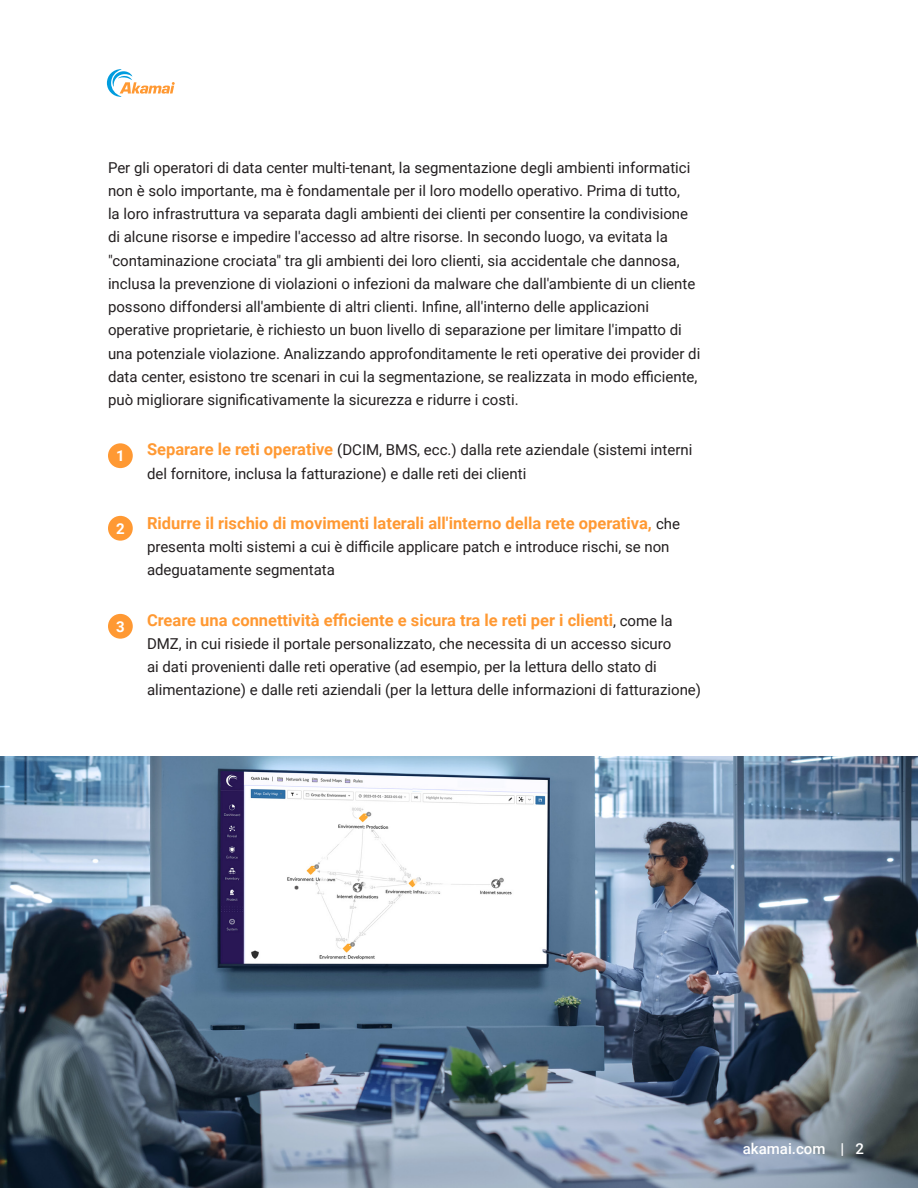
<style>
.page{position:relative;width:918px;height:1188px;background:#fff}
.page>*{position:absolute;margin:0;border:0;box-sizing:border-box;transform-origin:0 0}
.Body{font:700 16.5px "Roboto";color:#f93}
.Body-2{font:15px/23.2px "Roboto";color:#231f20}
.t1{font:500 15px "Roboto";color:#fff}
.body{font:700 15px "Roboto";color:#fff}
.s1{font-weight:700;font-size:16.5px;color:#f93}
.s2{font-weight:400;font-size:15px;color:#231f20}
</style>
<div class="page">
<svg style="left:107px;top:69px;width:68px;height:28px"></svg>
<div style="left:108px;top:443px;width:25px;height:25px;background:#f93;border-radius:50%"></div>
<div style="left:108px;top:516px;width:25px;height:25px;background:#f93;border-radius:50%"></div>
<div style="left:108px;top:614px;width:25px;height:25px;background:#f93;border-radius:50%"></div>
<img style="left:0;top:756px;width:918px;height:432px">
<p class="Body-2" style="left:108px;top:155px;width:594px">Per gli operatori di data center multi-tenant, la segmentazione degli ambienti informatici non è solo importante, ma è fondamentale per il loro modello operativo. Prima di tutto,<br>la loro infrastruttura va separata dagli ambienti dei clienti per consentire la condivisione di alcune risorse e impedire l'accesso ad altre risorse. In secondo luogo, va evitata la "contaminazione crociata" tra gli ambienti dei loro clienti, sia accidentale che dannosa, inclusa la prevenzione di violazioni o infezioni da malware che dall'ambiente di un cliente possono diffondersi all'ambiente di altri clienti. Infine, all'interno delle applicazioni operative proprietarie, è richiesto un buon livello di separazione per limitare l'impatto di una potenziale violazione. Analizzando approfonditamente le reti operative dei provider di data center, esistono tre scenari in cui la segmentazione, se realizzata in modo efficiente, può migliorare significativamente la sicurezza e ridurre i costi.</p>
<p class="Body-2" style="left:147px;top:438px;width:547px"><span class="s1">Separare le reti operative</span> (DCIM, BMS, ecc.) dalla rete aziendale (sistemi interni del fornitore, inclusa la fatturazione) e dalle reti dei clienti</p>
<p class="Body" style="left:147px;top:511px;width:535px">Ridurre il rischio di movimenti laterali all'interno della rete operativa, <span class="s2">che</span></p>
<p class="Body-2" style="left:147px;top:535px;width:524px">presenta molti sistemi a cui è difficile applicare patch e introduce rischi, se non adeguatamente segmentata</p>
<p class="Body" style="left:147px;top:608px;width:527px">Creare una connettività efficiente e sicura tra le reti per i clienti<span class="s2">, come la</span></p>
<p class="Body-2" style="left:147px;top:631px;width:556px">DMZ, in cui risiede il portale personalizzato, che necessita di un accesso sicuro<br>ai dati provenienti dalle reti operative (ad esempio, per la lettura dello stato di alimentazione) e dalle reti aziendali (per la lettura delle informazioni di fatturazione)</p>
<p class="body" style="left:116px;top:445px;width:10px">1</p>
<p class="body" style="left:116px;top:518px;width:10px">2</p>
<p class="body" style="left:116px;top:616px;width:10px">3</p>
<p class="t1" style="left:743px;top:1139px;width:123px">akamai.com | 2</p>
</div>
